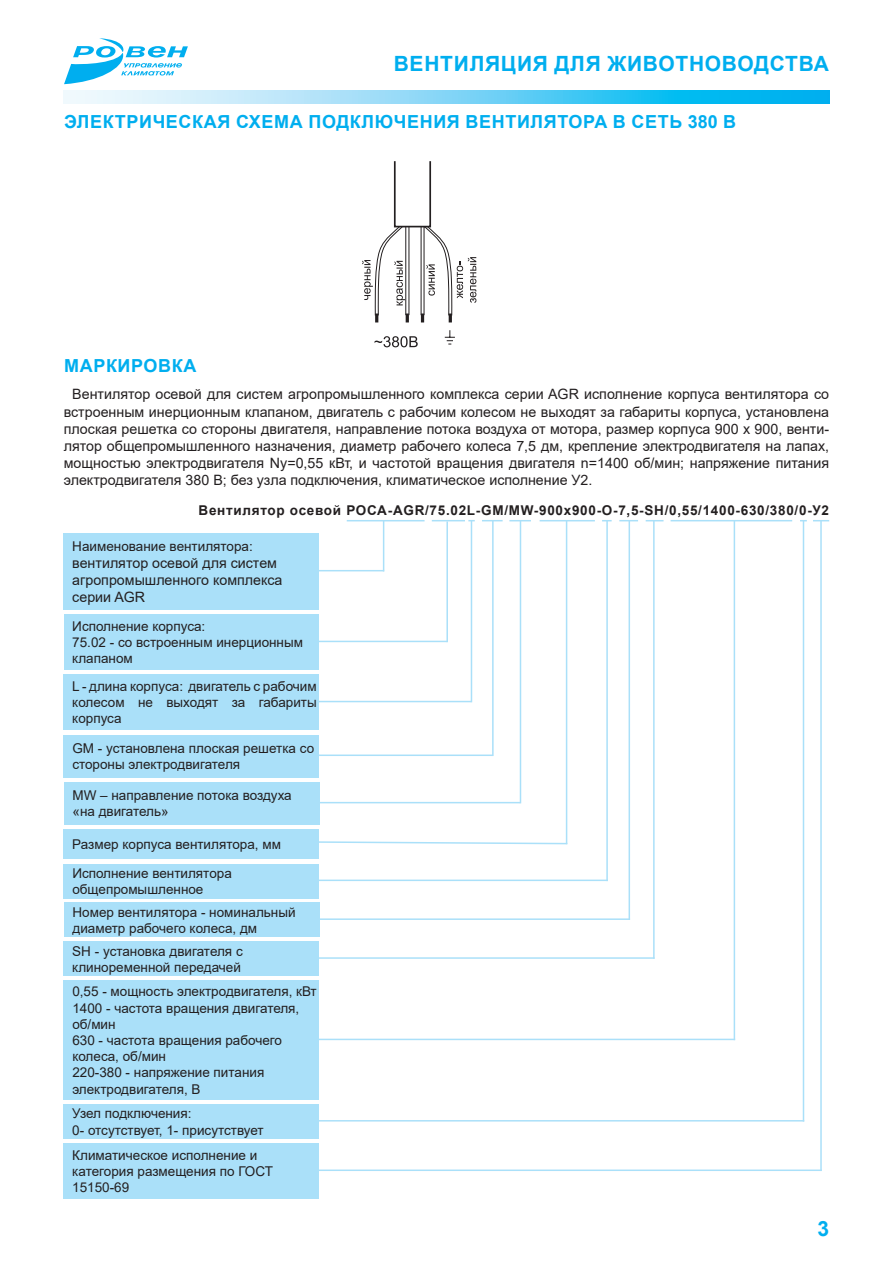
<style>
.page{position:relative;width:893px;height:1263px;background:#fff}
.page>*{position:absolute;margin:0;border:0;box-sizing:border-box;transform-origin:0 0}
.t1{font:700 21px "Arial";letter-spacing:.035em;color:#00aeef}
.t2{font:700 18px "Arial";letter-spacing:.035em;color:#00aeef}
.t3{font:14.25px/17.1px "Arial";color:#231f20;text-align:justify}
.t4{font:13.5px/16.2px "Arial";color:#231f20}
.t5{font:700 13.5px "Arial";letter-spacing:.055em;color:#231f20}
</style>
<div class="page">
<svg style="left:64px;top:38px;width:124px;height:46px"></svg>
<svg style="left:64px;top:90px;width:765px;height:13px"></svg>
<svg style="left:374px;top:336px;width:44px;height:11px"></svg>
<svg style="left:445px;top:330px;width:10px;height:15px"></svg>
<div style="left:394px;top:161px;width:37px;height:66px;border:2px solid #231f20"></div>
<svg style="left:362px;top:225px;width:47px;height:97px"></svg>
<svg style="left:421px;top:225px;width:55px;height:97px"></svg>
<hr style="left:347px;top:520px;width:78px;height:1px;background:#aae0f9">
<svg style="left:509px;top:520px;width:22px;height:1px"></svg>
<hr style="left:383px;top:521px;width:1px;height:50px;background:#aae0f9">
<hr style="left:319px;top:570px;width:65px;height:1px;background:#aae0f9">
<hr style="left:492px;top:521px;width:2px;height:235px;background:#aae0f9">
<hr style="left:319px;top:754px;width:174px;height:2px;background:#aae0f9">
<hr style="left:520px;top:521px;width:1px;height:282px;background:#aae0f9">
<hr style="left:319px;top:802px;width:201px;height:1px;background:#aae0f9">
<hr style="left:566px;top:521px;width:1px;height:323px;background:#aae0f9">
<svg style="left:319px;top:840px;width:249px;height:5px"></svg>
<hr style="left:606px;top:521px;width:2px;height:360px;background:#aae0f9">
<hr style="left:319px;top:879px;width:289px;height:2px;background:#aae0f9">
<svg style="left:813px;top:520px;width:16px;height:1px"></svg>
<hr style="left:820px;top:521px;width:2px;height:650px;background:#aae0f9">
<hr style="left:314px;top:1169px;width:508px;height:2px;background:#aae0f9">
<svg style="left:482px;top:520px;width:21px;height:1px"></svg>
<hr style="left:671px;top:520px;width:121px;height:1px;background:#aae0f9">
<div style="left:64px;top:614px;width:255px;height:56px;background:#aae0f9"></div>
<hr style="left:446px;top:521px;width:2px;height:121px;background:#aae0f9">
<hr style="left:315px;top:641px;width:132px;height:1px;background:#aae0f9">
<hr style="left:432px;top:520px;width:33px;height:1px;background:#aae0f9">
<hr style="left:540px;top:520px;width:55px;height:1px;background:#aae0f9">
<svg style="left:646px;top:520px;width:17px;height:1px"></svg>
<svg style="left:619px;top:520px;width:19px;height:1px"></svg>
<hr style="left:629px;top:521px;width:1px;height:399px;background:#aae0f9">
<hr style="left:319px;top:918px;width:311px;height:2px;background:#aae0f9">
<hr style="left:653px;top:521px;width:2px;height:438px;background:#aae0f9">
<hr style="left:315px;top:957px;width:340px;height:2px;background:#aae0f9">
<hr style="left:803px;top:521px;width:1px;height:600px;background:#aae0f9">
<hr style="left:314px;top:1120px;width:490px;height:1px;background:#aae0f9">
<hr style="left:734px;top:521px;width:1px;height:519px;background:#aae0f9">
<hr style="left:314px;top:1039px;width:421px;height:1px;background:#aae0f9">
<div style="left:64px;top:829px;width:255px;height:30px;background:#aae0f9"></div>
<div style="left:64px;top:864px;width:255px;height:34px;background:#aae0f9"></div>
<div style="left:64px;top:942px;width:255px;height:34px;background:#aae0f9"></div>
<div style="left:64px;top:981px;width:255px;height:119px;background:#aae0f9"></div>
<div style="left:64px;top:533px;width:255px;height:77px;background:#aae0f9"></div>
<div style="left:64px;top:675px;width:255px;height:55px;background:#aae0f9"></div>
<div style="left:64px;top:735px;width:255px;height:42px;background:#aae0f9"></div>
<div style="left:64px;top:1104px;width:255px;height:34px;background:#aae0f9"></div>
<div style="left:64px;top:782px;width:255px;height:43px;background:#aae0f9"></div>
<hr style="left:471px;top:521px;width:1px;height:181px;background:#aae0f9">
<hr style="left:319px;top:701px;width:152px;height:1px;background:#aae0f9">
<div style="left:64px;top:903px;width:255px;height:34px;background:#aae0f9"></div>
<div style="left:64px;top:1143px;width:255px;height:56px;background:#aae0f9"></div>
<h1 class="t1" style="left:394px;top:48px;width:437px">Вентиляция для животноводства</h1>
<h2 class="t2" style="left:64px;top:109px;width:673px">Электрическая схема подключения вентилятора в сеть 380 В</h2>
<h2 class="t2" style="left:64px;top:353px;width:68px">МАРКИРО</h2>
<h2 class="t2" style="left:158px;top:353px;width:40px">ВКА</h2>
<p class="t3" style="left:64px;top:386px;width:767px;text-indent:9px">Вентилятор осевой для систем агропромышленного комплекса серии AGR исполнение корпуса вентилятора со встроенным инерционным клапаном, двигатель с рабочим колесом не выходят за габариты корпуса, установлена плоская решетка со стороны двигателя, направление потока воздуха от мотора, размер корпуса 900 х 900, венти&shy;лятор общепромышленного назначения, диаметр рабочего колеса 7,5 дм, крепление электродвигателя на лапах, мощностью электродвигателя Nу=0,55 кВт, и частотой вращения двигателя n=1400 об/мин; напряжение питания электродвигателя 380 В; без узла подключения, климатическое исполнение У2.</p>
<p class="t5" style="left:199px;top:500px;width:159px">Вентилятор осевой РОС</p>
<p class="t5" style="left:377px;top:500px;width:453px">А-AGR/75.02L-GM/MW-900х900-O-7,5-SH/0,55/1400-630/380/0-У2</p>
<p class="t4" style="left:72px;top:538px;width:182px">Наименование вентилятора:</p>
<p class="t3" style="left:72px;top:554px;width:212px;text-align:left">вентилятор осевой для систем агропромышленного комплекса серии AGR</p>
<p class="t4" style="left:72px;top:618px;width:232px">Исполнение корпуса:<br>75.02 - со встроенным инерционным клапаном</p>
<p class="t4" style="left:72px;top:678px;width:246px;text-align:justify">L - длина корпуса: двигатель с рабочим колесом не выходят за габариты корпуса</p>
<p class="t4" style="left:72px;top:740px;width:243px">GM - установлена плоская решетка со стороны электродвигателя</p>
<p class="t4" style="left:72px;top:787px;width:221px">MW – направление потока воздуха «на двигатель»</p>
<p class="t4" style="left:72px;top:830px;width:210px;line-height:28.7px">Размер корпуса вентилятора, мм<br>Исполнение вентилятора</p>
<p class="t4" style="left:72px;top:881px;width:133px">общепромышленное</p>
<p class="t4" style="left:72px;top:904px;width:225px">Номер вентилятора - номинальный диаметр рабочего колеса, дм</p>
<p class="t4" style="left:72px;top:943px;width:172px">SH - установка двигателя с клиноременной передачей</p>
<p class="t4" style="left:72px;top:983px;width:246px">0,55 - мощность электродвигателя, кВт<br>1400 - частота вращения двигателя, об/мин<br>630 - частота вращения рабочего колеса, об/мин<br>220-380 - напряжение питания электродвигателя, В</p>
<p class="t4" style="left:72px;top:1105px;width:193px">Узел подключения:<br>0- отсутствует, 1- присутствует</p>
<p class="t4" style="left:72px;top:1147px;width:202px">Климатическое исполнение и категория размещения по ГОСТ<br>15150-69</p>
<h1 class="t1" style="left:817px;top:1213px;width:13px">3</h1>
</div>
